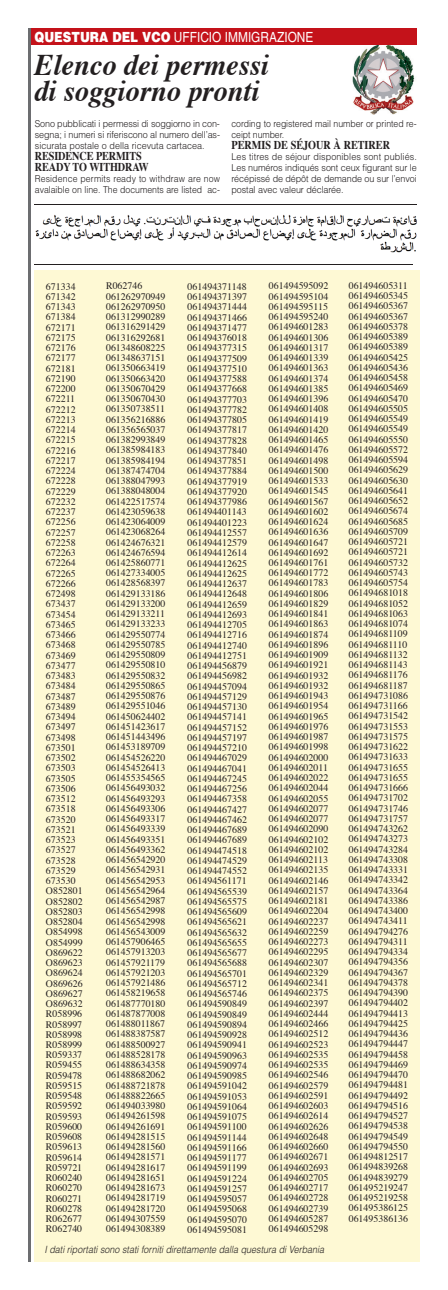
<style>
.page{position:relative;width:448px;height:1290px;background:#fff}
.page>*{position:absolute;margin:0;border:0;box-sizing:border-box;transform-origin:0 0}
.t1{font:italic 700 30px/26px "Times";color:#231f20;scale:.95 1}
.t2{font:14px "Helvetica LT Std";color:#fff;scale:.85 1}
.t3{font:700 12px/11px "Times";letter-spacing:-.01em;color:#231f20;scale:.85 1}
.t4{font:italic 300 10px "Helvetica LT Std";color:#231f20;scale:.9 1}
.t5{font:9.9px/10.2px "Times";color:#231f20;text-align:justify}
.t6{font:300 9.5px/11px "Helvetica LT Std";letter-spacing:-.005em;color:#231f20;text-align:justify;scale:.95 1}
.t7{font:300 9.5px/11px "Helvetica LT Std";letter-spacing:-.005em;color:#231f20;scale:.92 1}
.s1{font-weight:900}
</style>
<div class="page">
<div style="left:35px;top:270px;width:385px;height:991px;background:#fef9d4"></div>
<img style="left:352px;top:45px;width:63px;height:69px">
<img style="left:30px;top:208px;width:387px;height:50px">
<hr style="left:35px;top:204px;width:382px;height:1px;background:#231f20">
<div style="left:29px;top:28px;width:388px;height:17px;background:#c4121a"></div>
<hr style="left:28px;top:28px;width:2px;height:1233px;background:#6c6d70">
<hr style="left:35px;top:264px;width:378px;height:1px;background:#231f20">
<h2 class="t2" style="left:34px;top:29px;width:330px"><span class="s1">QUESTURA DEL VCO</span> UFFICIO IMMIGRAZIONE</h2>
<h1 class="t1" style="left:34px;top:49px;width:248px">Elenco dei permessi di soggiorno pronti</h1>
<p class="t6" style="left:35px;top:118px;width:196px">Sono pubblicati i permessi di soggiorno in con&shy;segna; i numeri si riferiscono al numero dell’as&shy;sicurata postale o della ricevuta cartacea.</p>
<p class="t3" style="left:35px;top:150px;width:135px">RESIDENCE PERMITS<br>READY TO WITHDRAW</p>
<p class="t7" style="left:35px;top:173px;width:203px">Residence permits ready to withdraw are now avalaible on line. The documents are listed ac-</p>
<p class="t7" style="left:231px;top:118px;width:203px">cording to registered mail number or printed re&shy;ceipt number.</p>
<p class="t3" style="left:231px;top:139px;width:188px">PERMIS DE SÉJOUR À RETIRER</p>
<p class="t6" style="left:231px;top:151px;width:197px">Les titres de séjour disponibles sont publiés.<br>Les numéros indiqués sont ceux figurant sur le récépissé de dépôt de demande ou sur l’envoi postal avec valeur déclarée.</p>
<p class="t5" style="left:46px;top:280px;width:38px;text-align:left">671334<br>671342<br>671343<br>671384<br>672171<br>672175<br>672176<br>672177<br>672181<br>672190<br>672200<br>672211<br>672212<br>672213<br>672214<br>672215<br>672216<br>672217<br>672224<br>672228<br>672229<br>672232<br>672237<br>672256<br>672257<br>672258<br>672263<br>672264<br>672265<br>672266<br>672498<br>673437<br>673454<br>673465<br>673466<br>673468<br>673469<br>673477<br>673483<br>673484<br>673487<br>673489<br>673494<br>673497<br>673498<br>673501<br>673502<br>673503<br>673505<br>673506<br>673512<br>673518<br>673520<br>673521<br>673523<br>673527<br>673528<br>673529<br>673530<br>O852801<br>O852802<br>O852803<br>O852804<br>O854998<br>O854999<br>O869622<br>O869623<br>O869624<br>O869626<br>O869627<br>O869632<br>R058996<br>R058997<br>R058998<br>R058999<br>R059337<br>R059455<br>R059478<br>R059515<br>R059548<br>R059592<br>R059593<br>R059600<br>R059608<br>R059613<br>R059614<br>R059721<br>R060240<br>R060270<br>R060271<br>R060278<br>R062677<br>R062740</p>
<p class="t5" style="left:106px;top:280px;width:61px;text-align:left">R062746<br>061262970949<br>061262970950<br>061312990289<br>061316291429<br>061316292681<br>061348608225<br>061348637151<br>061350663419<br>061350663420<br>061350670429<br>061350670430<br>061350738511<br>061356216886<br>061356565037<br>061382993849<br>061385984183<br>061385984194<br>061387474704<br>061388047993<br>061388048004<br>061422517574<br>061423059638<br>061423064009<br>061423068264<br>061424676321<br>061424676594<br>061425860771<br>061427334005<br>061428568397<br>061429133186<br>061429133200<br>061429133211<br>061429133233<br>061429550774<br>061429550785<br>061429550809<br>061429550810<br>061429550832<br>061429550865<br>061429550876<br>061429551046<br>061450624402<br>061451423617<br>061451443496<br>061453189709<br>061454526220<br>061454526413<br>061455354565<br>061456493032<br>061456493293<br>061456493306<br>061456493317<br>061456493339<br>061456493351<br>061456493362<br>061456542920<br>061456542931<br>061456542953<br>061456542964<br>061456542987<br>061456542998<br>061456542998<br>061456543009<br>061457906465<br>061457913203<br>061457921179<br>061457921203<br>061457921486<br>061458219658<br>061487770180<br>061487877008<br>061488011867<br>061488387587<br>061488500927<br>061488528178<br>061488634358<br>061488682062<br>061488721878<br>061488822665<br>061494033980<br>061494261598<br>061494261691<br>061494281515<br>061494281560<br>061494281571<br>061494281617<br>061494281651<br>061494281673<br>061494281719<br>061494281720<br>061494307559<br>061494308389</p>
<p class="t5" style="left:188px;top:281px;width:61px">061494371148<br>061494371397<br>061494371444<br>061494371466<br>061494371477<br>061494376018<br>061494377315<br>061494377509<br>061494377510<br>061494377588<br>061494377668<br>061494377703<br>061494377782<br>061494377805<br>061494377817<br>061494377828<br>061494377840<br>061494377851<br>061494377884<br>061494377919<br>061494377920<br>061494377986<br>061494401143<br>061494401223<br>061494412557<br>061494412579<br>061494412614<br>061494412625<br>061494412625<br>061494412637<br>061494412648<br>061494412659<br>061494412693<br>061494412705<br>061494412716<br>061494412740<br>061494412751<br>061494456879<br>061494456982<br>061494457094<br>061494457129<br>061494457130<br>061494457141<br>061494457152<br>061494457197<br>061494457210<br>061494467029<br>061494467041<br>061494467245<br>061494467256<br>061494467358<br>061494467427<br>061494467462<br>061494467689<br>061494467689<br>061494474518<br>061494474529<br>061494474552<br>061494561171<br>061494565539<br>061494565575<br>061494565609<br>061494565621<br>061494565632<br>061494565655<br>061494565677<br>061494565688<br>061494565701<br>061494565712<br>061494565746<br>061494590849<br>061494590849<br>061494590894<br>061494590928<br>061494590941<br>061494590963<br>061494590974<br>061494590985<br>061494591042<br>061494591053<br>061494591064<br>061494591075<br>061494591100<br>061494591144<br>061494591166<br>061494591177<br>061494591199<br>061494591224<br>061494591257<br>061494595057<br>061494595068<br>061494595070<br>061494595081</p>
<p class="t5" style="left:269px;top:280px;width:61px">061494595092<br>061494595104<br>061494595115<br>061494595240<br>061494601283<br>061494601306<br>061494601317<br>061494601339<br>061494601363<br>061494601374<br>061494601385<br>061494601396<br>061494601408<br>061494601419<br>061494601420<br>061494601465<br>061494601476<br>061494601498<br>061494601500<br>061494601533<br>061494601545<br>061494601567<br>061494601602<br>061494601624<br>061494601636<br>061494601647<br>061494601692<br>061494601761<br>061494601772<br>061494601783<br>061494601806<br>061494601829<br>061494601841<br>061494601863<br>061494601874<br>061494601896<br>061494601909<br>061494601921<br>061494601932<br>061494601932<br>061494601943<br>061494601954<br>061494601965<br>061494601976<br>061494601987<br>061494601998<br>061494602000<br>061494602011<br>061494602022<br>061494602044<br>061494602055<br>061494602077<br>061494602077<br>061494602090<br>061494602102<br>061494602102<br>061494602113<br>061494602135<br>061494602146<br>061494602157<br>061494602181<br>061494602204<br>061494602237<br>061494602259<br>061494602273<br>061494602295<br>061494602307<br>061494602329<br>061494602341<br>061494602375<br>061494602397<br>061494602444<br>061494602466<br>061494602512<br>061494602523<br>061494602535<br>061494602535<br>061494602546<br>061494602579<br>061494602591<br>061494602603<br>061494602614<br>061494602626<br>061494602648<br>061494602660<br>061494602671<br>061494602693<br>061494602705<br>061494602717<br>061494602728<br>061494602739<br>061494605287<br>061494605298</p>
<p class="t5" style="left:349px;top:280px;width:61px">061494605311<br>061494605345<br>061494605367<br>061494605367<br>061494605378<br>061494605389<br>061494605389<br>061494605425<br>061494605436<br>061494605458<br>061494605469<br>061494605470<br>061494605505<br>061494605549<br>061494605549<br>061494605550<br>061494605572<br>061494605594<br>061494605629<br>061494605630<br>061494605641<br>061494605652<br>061494605674<br>061494605685<br>061494605709<br>061494605721<br>061494605721<br>061494605732<br>061494605743<br>061494605754<br>061494681018<br>061494681052<br>061494681063<br>061494681074<br>061494681109<br>061494681110<br>061494681132<br>061494681143<br>061494681176<br>061494681187<br>061494731086<br>061494731166<br>061494731542<br>061494731553<br>061494731575<br>061494731622<br>061494731633<br>061494731655<br>061494731655<br>061494731666<br>061494731702<br>061494731746<br>061494731757<br>061494743262<br>061494743273<br>061494743284<br>061494743308<br>061494743331<br>061494743342<br>061494743364<br>061494743386<br>061494743400<br>061494743411<br>061494794276<br>061494794311<br>061494794334<br>061494794356<br>061494794367<br>061494794378<br>061494794390<br>061494794402<br>061494794413<br>061494794425<br>061494794436<br>061494794447<br>061494794458<br>061494794469<br>061494794470<br>061494794481<br>061494794492<br>061494794516<br>061494794527<br>061494794538<br>061494794549<br>061494794550<br>061494812517<br>061494839268<br>061494839279<br>061495219247<br>061495219258<br>061495386125<br>061495386136</p>
<p class="t4" style="left:44px;top:1243px;width:312px">I dati riportati sono stati forniti direttamente dalla questura di Verbania</p>
</div>
